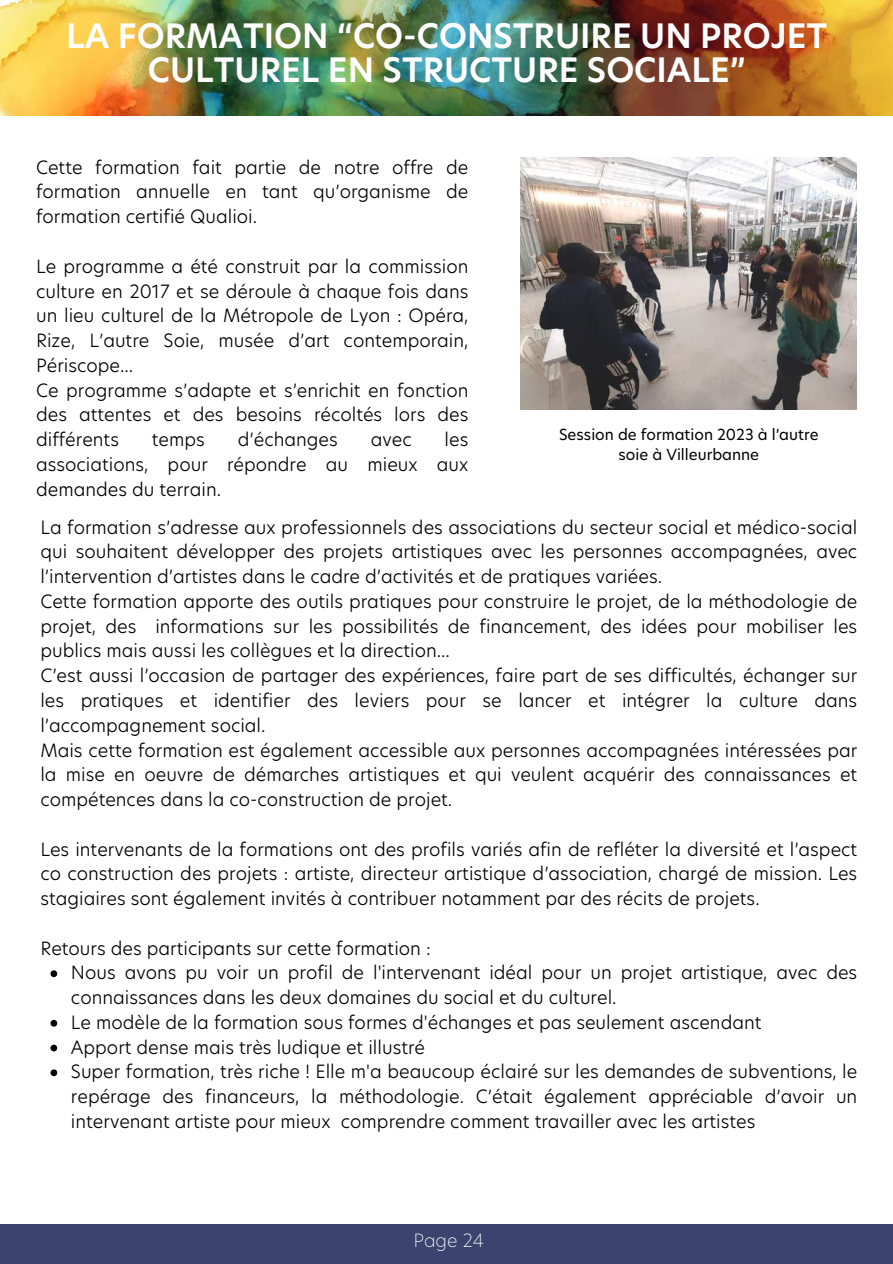
<style>
.page{position:relative;width:893px;height:1264px;background:#fff}
.page>*{position:absolute;margin:0;border:0;box-sizing:border-box;transform-origin:0 0}
.t1{font:600 33px/34.8px "Hero New";color:#fff;text-align:center}
.t2{font:300 18px/24.8px "Hero New";color:#000;text-align:justify}
.t3{font:200 18px "Hero New";color:#fff}
.t4{font:15px/20.2px "Hero New";color:#000;text-align:center}
</style>
<div class="page">
<img style="left:0;top:0;width:892px;height:116px">
<div style="left:0;top:1224px;width:892px;height:39px;background:#3b436f"></div>
<img style="left:520px;top:157px;width:336px;height:252px">
<svg style="left:50px;top:970px;width:7px;height:7px"></svg>
<svg style="left:50px;top:1019px;width:7px;height:7px"></svg>
<svg style="left:50px;top:1044px;width:7px;height:7px"></svg>
<svg style="left:50px;top:1069px;width:7px;height:7px"></svg>
<h1 class="t1" style="left:66px;top:18px;width:762px">LA FORMATION “CO-CONSTRUIRE UN PROJET<br>CULTUREL EN STRUCTURE SOCIALE”</h1>
<p class="t2" style="left:36px;top:155px;width:434px">Cette formation fait partie de notre offre de formation annuelle en tant qu’organisme de formation certifié Qualioi.</p>
<p class="t2" style="left:36px;top:254px;width:434px;text-align:left">Le programme a été construit par la commission culture en 2017 et se déroule à chaque fois dans un lieu culturel de la Métropole de Lyon : Opéra, Rize, L’autre Soie, musée d’art contemporain, Périscope...<br>Ce programme s’adapte et s’enrichit en fonction des attentes et des besoins récoltés lors des différents</p>
<p class="t2" style="left:36px;top:427px;width:434px;text-indent:408px">les associations, pour répondre au mieux aux demandes du terrain.</p>
<p class="t2" style="left:152px;top:427px;width:54px">temps</p>
<p class="t2" style="left:238px;top:427px;width:101px">d’échanges</p>
<p class="t2" style="left:370px;top:427px;width:42px">avec</p>
<p class="t4" style="left:559px;top:424px;width:261px">Session de formation 2023 à l’autre soie à Villeurbanne</p>
<p class="t2" style="left:40px;top:515px;width:818px;text-align:left">La formation s’adresse aux professionnels des associations du secteur social et médico-social qui souhaitent développer des projets artistiques avec les personnes accompagnées, avec l’intervention d’artistes dans le cadre d’activités et de pratiques variées.<br>Cette formation apporte des outils pratiques pour construire le projet, de la méthodologie de projet, des informations sur les possibilités de financement, des idées pour mobiliser les publics mais aussi les collègues et la direction...<br>C’est aussi l’occasion de partager des expériences, faire part de ses difficultés, échanger sur les pratiques et identifier des leviers pour se lancer et intégrer la culture dans l’accompagnement social.<br>Mais cette formation est également accessible aux personnes accompagnées intéressées par la mise en oeuvre de démarches artistiques et qui veulent acquérir des connaissances et compétences dans la co-construction de projet.</p>
<p class="t2" style="left:40px;top:836px;width:818px">Les intervenants de la formations ont des profils variés afin de refléter la diversité et l’aspect co construction des projets : artiste, directeur artistique d’association, chargé de mission. Les stagiaires sont également invités à contribuer notamment par des récits de projets.</p>
<p class="t2" style="left:71px;top:935px;width:787px;text-align:left;text-indent:-31px">Retours des participants sur cette formation :<br>Nous avons pu voir un profil de l'intervenant idéal pour un projet artistique, avec des connaissances dans les deux domaines du social et du culturel.<br>Le modèle de la formation sous formes d'échanges et pas seulement ascendant<br>Apport dense mais très ludique et illustré<br>Super formation, très riche ! Elle m'a beaucoup éclairé sur les demandes de subventions, le repérage des financeurs, la méthodologie. C’était également appréciable d’avoir un intervenant artiste pour mieux comprendre comment travailler avec les artistes</p>
<p class="t3" style="left:413px;top:1227px;width:72px">Page 24</p>
</div>
